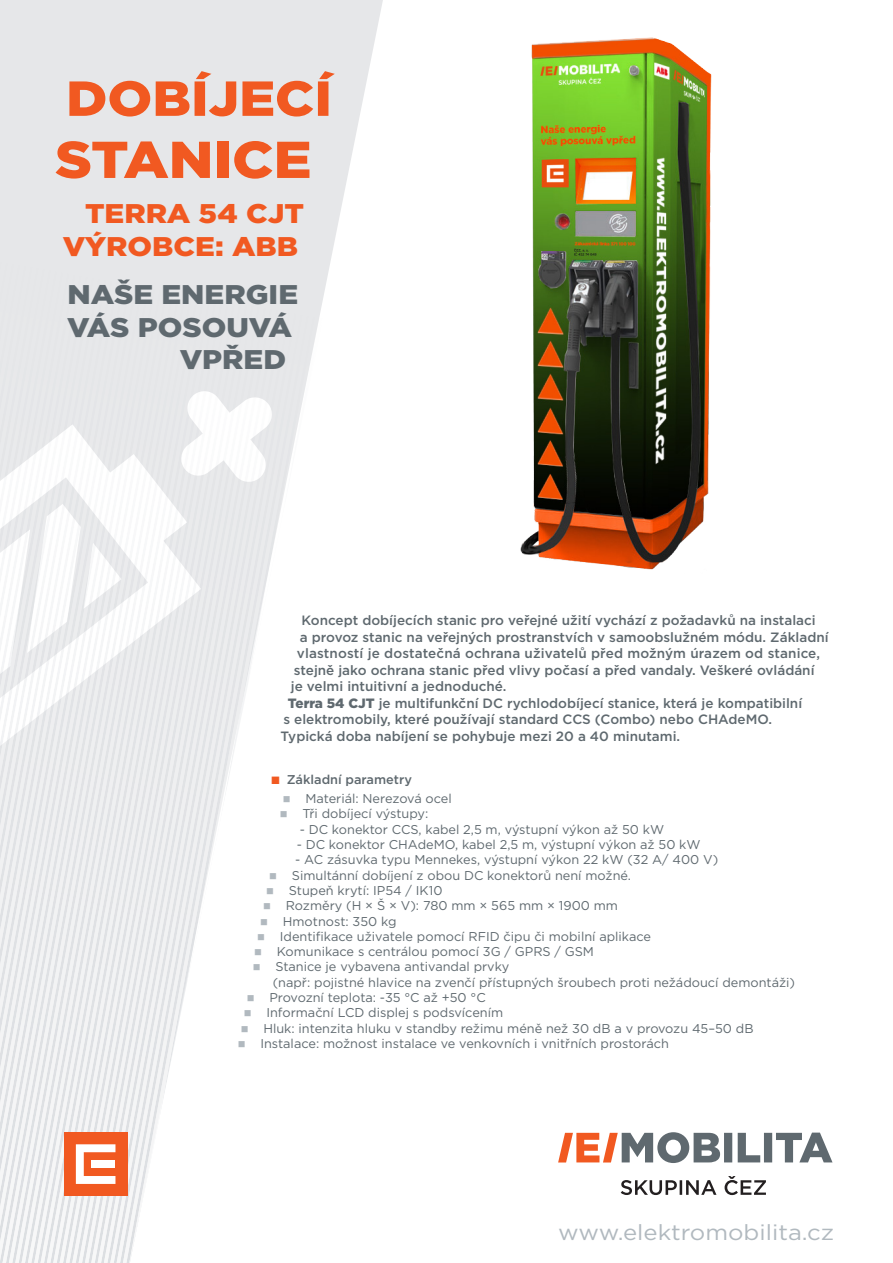
<style>
.page{position:relative;width:893px;height:1263px;background:#fff}
.page>*{position:absolute;margin:0;border:0;box-sizing:border-box;transform-origin:0 0}
.t1{font:900 51.75px "Gotham";color:#f15921;scale:1.1 1}
.t2{font:900 49.2px "Gotham";color:#f15921;scale:1.1 1}
.t3{font:900 27px "Gotham";color:#5f696f;scale:1.1 1}
.t4{font:900 27px "Gotham";color:#f15921;scale:1.1 1}
.t5{font:21.75px "Gotham";color:#b1b9bf;scale:1.1 1}
.t6{font:500 13.5px/16.5px "Gotham";color:#5f696f}
.t7{font:12.75px/15.3px "Gotham";color:#5f696f}
.t8{font:500 12.75px "Gotham";color:#5f696f}
.s1{font-weight:900}
.s2{color:#f15921}
.s3{color:#b1b9bf}
</style>
<div class="page">
<img style="left:520px;top:37px;width:192px;height:533px">
<svg style="left:0;top:0;width:383px;height:1263px;fill:#eeeff0"></svg>
<div style="left:64px;top:1132px;width:64px;height:64px;background:#f15921"></div>
<svg style="left:76px;top:1144px;width:39px;height:40px"></svg>
<div style="left:92px;top:1160px;width:23px;height:8px;background:#fff"></div>
<svg style="left:558px;top:1132px;width:274px;height:31px"></svg>
<svg style="left:621px;top:1176px;width:145px;height:19px"></svg>
<p class="t2" style="left:66px;top:65px;width:243px">DOBÍJECÍ</p>
<p class="t1" style="left:55px;top:124px;width:235px">STANICE</p>
<p class="t4" style="left:85px;top:195px;width:201px">TERRA 54 CJT</p>
<p class="t4" style="left:63px;top:227px;width:215px">VÝROBCE: ABB</p>
<h3 class="t3" style="left:67px;top:276px;width:211px">NAŠE ENERGIE</h3>
<h3 class="t3" style="left:67px;top:309px;width:206px">VÁS POSOUVÁ</h3>
<h3 class="t3" style="left:180px;top:341px;width:98px">VPŘED</h3>
<p class="t6" style="left:301px;top:612px;width:516px">Koncept dobíjecích stanic pro veřejné užití vychází z požadavků na instalaci</p>
<p class="t6" style="left:300px;top:629px;width:530px">a provoz stanic na veřejných prostranstvích v samoobslužném módu. Základní</p>
<p class="t6" style="left:297px;top:645px;width:525px">vlastností je dostatečná ochrana uživatelů před možným úrazem od stanice,</p>
<p class="t6" style="left:294px;top:662px;width:522px">stejně jako ochrana stanic před vlivy počasí a před vandaly. Veškeré ovládání</p>
<p class="t6" style="left:291px;top:678px;width:217px">je velmi intuitivní a jednoduché.</p>
<p class="t6" style="left:280px;top:695px;width:523px;text-indent:8px"><span class="s1">Terra 54 CJT</span> je multifunkční DC rychlodobíjecí stanice, která je kompatibilní s elektromobily, které používají standard CCS (Combo) nebo CHAdeMO.<br>Typická doba nabíjení se pohybuje mezi 20 a 40 minutami.</p>
<p class="t8" style="left:271px;top:771px;width:143px"><span class="s2">■</span> Základní parametry</p>
<p class="t7" style="left:283px;top:791px;width:170px"><span class="s3">■</span> Materiál: Nerezová ocel</p>
<p class="t7" style="left:280px;top:806px;width:150px"><span class="s3">■</span> Tři dobíjecí výstupy:</p>
<p class="t7" style="left:300px;top:821px;width:366px">- DC konektor CCS, kabel 2,5 m, výstupní výkon až 50 kW</p>
<p class="t7" style="left:297px;top:837px;width:405px">- DC konektor CHAdeMO, kabel 2,5 m, výstupní výkon až 50 kW</p>
<p class="t7" style="left:295px;top:852px;width:424px">- AC zásuvka typu Mennekes, výstupní výkon 22 kW (32 A/ 400 V)</p>
<p class="t7" style="left:269px;top:867px;width:363px"><span class="s3">■</span> Simultánní dobíjení z obou DC konektorů není možné.</p>
<p class="t7" style="left:266px;top:882px;width:178px"><span class="s3">■</span> Stupeň krytí: IP54 / IK10</p>
<p class="t7" style="left:263px;top:898px;width:356px"><span class="s3">■</span> Rozměry (H × Š × V): 780 mm × 565 mm × 1900 mm</p>
<p class="t7" style="left:260px;top:913px;width:138px"><span class="s3">■</span> Hmotnost: 350 kg</p>
<p class="t7" style="left:257px;top:928px;width:395px"><span class="s3">■</span> Identifikace uživatele pomocí RFID čipu či mobilní aplikace</p>
<p class="t7" style="left:254px;top:944px;width:341px"><span class="s3">■</span> Komunikace s centrálou pomocí 3G / GPRS / GSM</p>
<p class="t7" style="left:273px;top:959px;width:524px;text-indent:-20px"><span class="s3">■</span> Stanice je vybavena antivandal prvky<br>(např: pojistné hlavice na zvenčí přístupných šroubech proti nežádoucí demontáži)</p>
<p class="t7" style="left:247px;top:990px;width:240px"><span class="s3">■</span> Provozní teplota: -35 °C až +50 °C</p>
<p class="t7" style="left:244px;top:1005px;width:261px"><span class="s3">■</span> Informační LCD displej s podsvícením</p>
<p class="t7" style="left:241px;top:1020px;width:514px"><span class="s3">■</span> Hluk: intenzita hluku v standby režimu méně než 30 dB a v provozu 45–50 dB</p>
<p class="t7" style="left:238px;top:1035px;width:433px"><span class="s3">■</span> Instalace: možnost instalace ve venkovních i vnitřních prostorách</p>
<h3 class="t5" style="left:558px;top:1218px;width:253px">www.elektromobilita.cz</h3>
</div>
